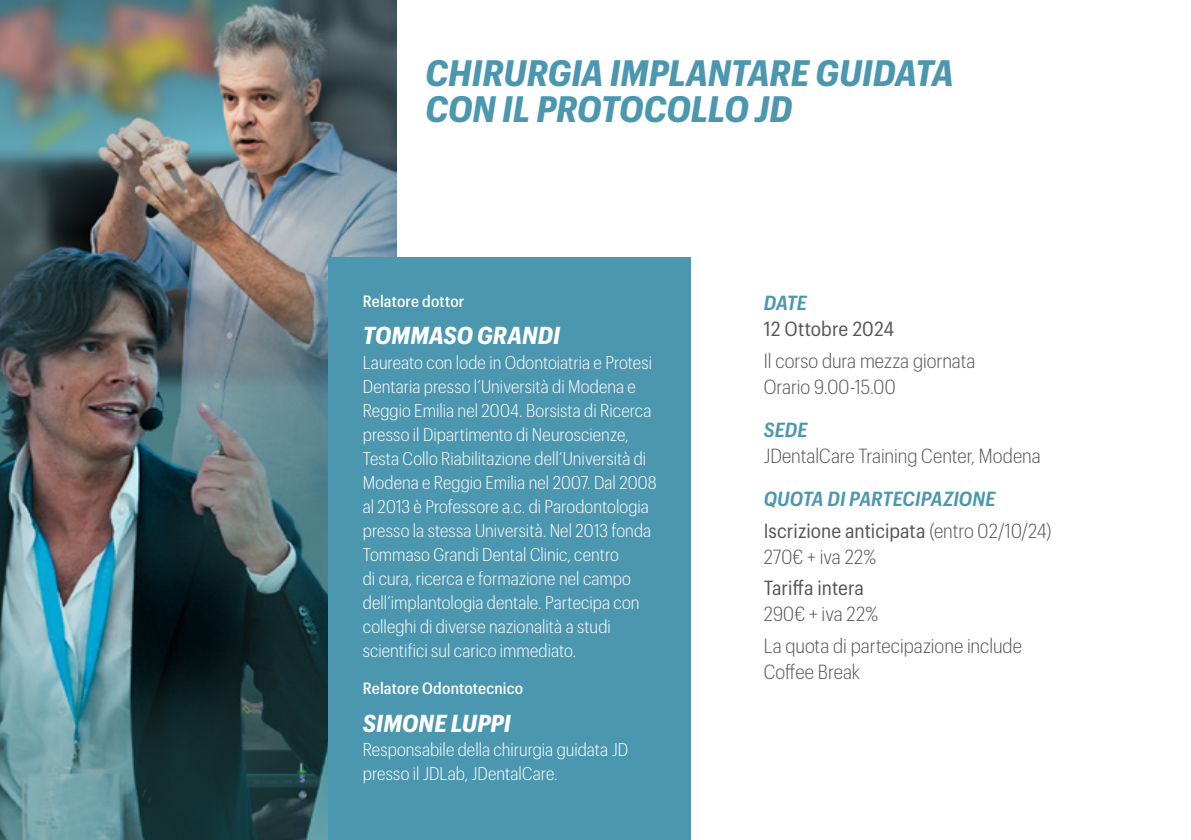
<style>
.page{position:relative;width:1191px;height:840px;background:#fff}
.page>*{position:absolute;margin:0;border:0;box-sizing:border-box;transform-origin:0 0}
.t1{font:italic 700 36px/36px "Graphik Compact";color:#4c97b0}
.t2{font:italic 700 24px "Graphik Compact";letter-spacing:.005em;color:#fff}
.t3{font:300 20px/26px "Graphik Compact";color:#575756}
.t4{font:italic 600 20px/31.6px "Graphik Compact";letter-spacing:-.005em;color:#4c97b0}
.t5{font:20px "Graphik Compact";color:#575756}
.t6{font:300 18px/24px "Graphik Compact";letter-spacing:.005em;color:#fff}
.t7{font:500 16px "Graphik Compact";letter-spacing:.01em;color:#fff}
.s1{font-weight:400;font-style:normal;color:#575756}
.s2{font-weight:300;font-style:normal;color:#575756}
</style>
<div class="page">
<img style="left:0;top:0;width:397px;height:839px">
<div style="left:328px;top:257px;width:363px;height:582px;background:#4c97b0"></div>
<h1 class="t1" style="left:425px;top:52px;width:530px">CHIRURGIA IMPLANTARE GUIDATA<br>CON IL PROTOCOLLO JD</h1>
<p class="t7" style="left:363px;top:289px;width:103px">Relatore dottor</p>
<h2 class="t2" style="left:363px;top:318px;width:199px">TOMMASO GRANDI</h2>
<p class="t6" style="left:363px;top:348px;width:295px">Laureato con lode in Odontoiatria e Protesi Dentaria presso l’Università di Modena e Reggio Emilia nel 2004. Borsista di Ricerca presso il Dipartimento di Neuroscienze, Testa Collo Riabilitazione dell’Università di Modena e Reggio Emilia nel 2007. Dal 2008 al 2013 è Professore a.c. di Parodontologia presso la stessa Università. Nel 2013 fonda Tommaso Grandi Dental Clinic, centro<br>di cura, ricerca e formazione nel campo dell’implantologia dentale. Partecipa con colleghi di diverse nazionalità a studi scientifici sul carico immediato.</p>
<p class="t7" style="left:363px;top:676px;width:162px">Relatore Odontotecnico</p>
<h2 class="t2" style="left:363px;top:704px;width:149px">SIMONE LUPPI</h2>
<p class="t6" style="left:363px;top:735px;width:267px">Responsabile della chirurgia guidata JD presso il JDLab, JDentalCare.</p>
<p class="t4" style="left:763px;top:285px;width:45px">DATE</p>
<p class="t5" style="left:763px;top:314px;width:132px">12 Ottobre 2024</p>
<p class="t3" style="left:763px;top:346px;width:213px">Il corso dura mezza giornata<br>Orario 9.00-15.00</p>
<p class="t4" style="left:763px;top:412px;width:45px">SEDE</p>
<p class="t3" style="left:763px;top:441px;width:278px">JDentalCare Training Center, Modena</p>
<p class="t4" style="left:763px;top:481px;width:289px">QUOTA DI PARTECIPAZIONE<br><span class="s1">Iscrizione anticipata</span> <span class="s2">(entro 02/10/24)</span></p>
<p class="t3" style="left:763px;top:541px;width:114px">270€ + iva 22%</p>
<p class="t5" style="left:763px;top:573px;width:102px">Tariffa intera</p>
<p class="t3" style="left:763px;top:596px;width:260px;line-height:31.6px">290€ + iva 22%<br>La quota di partecipazione include</p>
<p class="t3" style="left:763px;top:657px;width:98px">Coffee Break</p>
</div>
